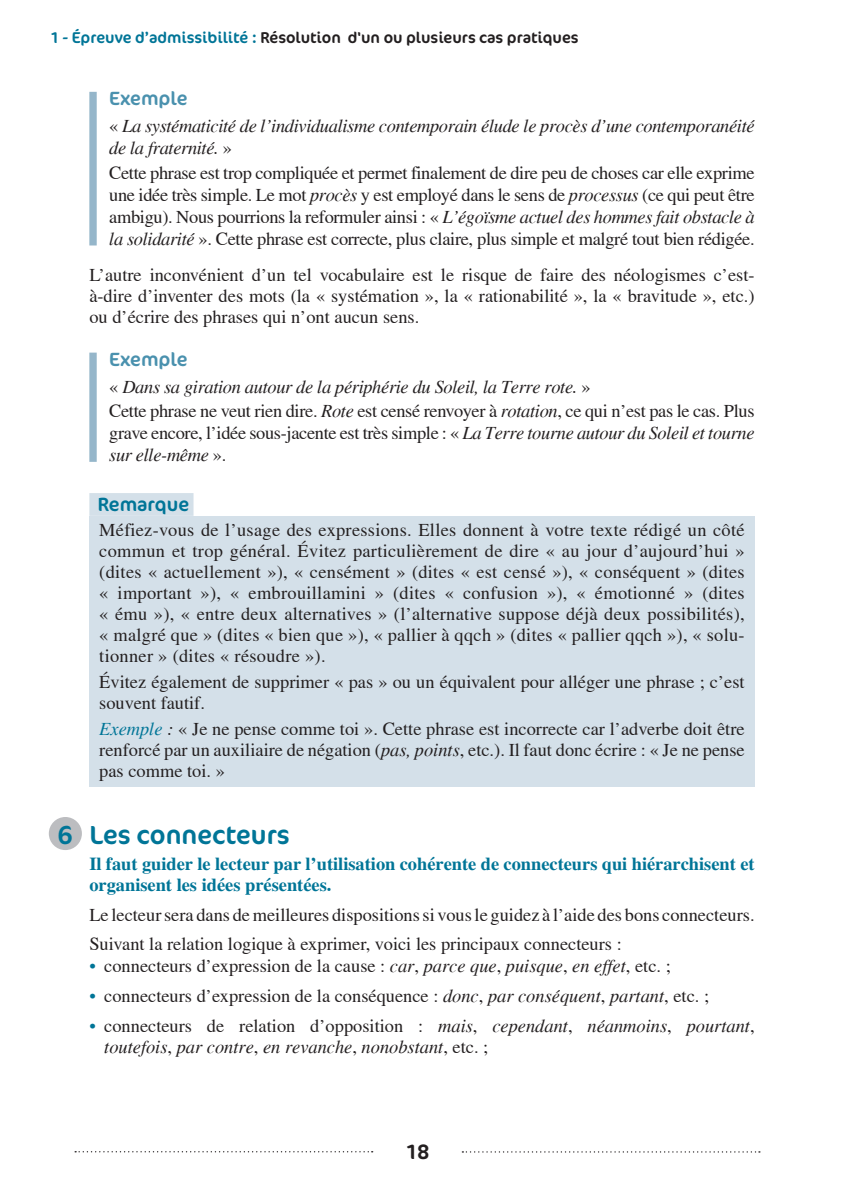
<style>
.page{position:relative;width:844px;height:1191px;background:#fff}
.page>*{position:absolute;margin:0;border:0;box-sizing:border-box;transform-origin:0 0}
.t1{font:26.25px "Cocon OT";color:#007597}
.t2{font:21px "Cocon OT";color:#231f20}
.t3{font:19.25px "Cocon OT";color:#4a91ae}
.t4{font:19.25px "Cocon OT";color:#007597}
.t5{font:18.38px/21px "Times";color:#231f20;text-align:justify}
.t6{font:18.38px/24.5px "Times";letter-spacing:-.02em;color:#231f20}
.t7{font:italic 18.38px/21px "Times";color:#231f20}
.t8{font:700 18.38px/21px "Times";color:#007597}
.t9{font:italic 18.38px/22.1px "Times";letter-spacing:-.02em;color:#231f20}
.t10{font:15.75px "Cocon OT";color:#231f20}
.s1{color:#007597}
.s2{font-style:normal}
.s3{font-style:italic}
.s4{font-style:italic;color:#007597}
.s5{font-style:normal;color:#007597}
</style>
<div class="page">
<svg style="left:462px;top:1151px;width:297px;height:1px"></svg>
<svg style="left:75px;top:1151px;width:297px;height:1px"></svg>
<div style="left:89px;top:515px;width:665px;height:271px;background:#d4e0e9"></div>
<div style="left:89px;top:493px;width:104px;height:23px;background:#d4e0e9"></div>
<div style="left:89px;top:92px;width:8px;height:153px;background:#95b6ca"></div>
<div style="left:89px;top:352px;width:8px;height:110px;background:#95b6ca"></div>
<div style="left:49px;top:817px;width:33px;height:33px;background:#bcbdc0;border-radius:50%"></div>
<p class="t10" style="left:50px;top:28px;width:530px"><span class="s1">1 - Épreuve d’admissibilité :</span> Résolution d'un ou plusieurs cas pratiques</p>
<p class="t3" style="left:109px;top:87px;width:80px">Exemple</p>
<p class="t9" style="left:109px;top:115px;width:646px"><span class="s2">«</span> La systématicité de l’individualisme contemporain élude le procès d’une contemporanéité de la fraternité. <span class="s2">»</span></p>
<p class="t5" style="left:109px;top:161px;width:646px;line-height:22.1px">Cette phrase est trop compliquée et permet finalement de dire peu de choses car elle exprime une idée très simple. Le mot <span class="s3">procès</span> y est employé dans le sens de <span class="s3">processus</span> (ce qui peut être ambigu). Nous pourrions la reformuler ainsi : « <span class="s3">L’égoïsme actuel des hommes fait obstacle à la solidarité</span> ». Cette phrase est correcte, plus claire, plus simple et malgré tout bien rédigée.</p>
<p class="t5" style="left:89px;top:264px;width:666px">L’autre inconvénient d’un tel vocabulaire est le risque de faire des néologismes c’est&shy;à-dire d’inventer des mots (la « systémation », la « rationabilité », la « bravitude », etc.) ou d’écrire des phrases qui n’ont aucun sens.</p>
<p class="t3" style="left:109px;top:348px;width:80px">Exemple</p>
<p class="t6" style="left:109px;top:374px;width:646px">« <span class="s3">Dans sa giration autour de la périphérie du Soleil, la Terre rote.</span> »<br>Cette phrase ne veut rien dire. <span class="s3">Rote</span> est censé renvoyer à <span class="s3">rotation</span>, ce qui n’est pas le cas. Plus</p>
<p class="t6" style="left:109px;top:422px;width:646px;line-height:22.1px">grave encore, l’idée sous-jacente est très simple : « <span class="s3">La Terre tourne autour du Soleil et tourne sur elle-même</span> ».</p>
<p class="t4" style="left:98px;top:493px;width:93px">Remarque</p>
<p class="t5" style="left:99px;top:519px;width:646px">Méfiez-vous de l’usage des expressions. Elles donnent à votre texte rédigé un côté commun et trop général. Évitez particulièrement de dire « au jour d’aujourd’hui » (dites « actuellement »), « censément » (dites « est censé »), « conséquent » (dites « important »), « embrouillamini » (dites « confusion »), « émotionné » (dites « ému »), « entre deux alternatives » (l’alternative suppose déjà deux possibilités), « malgré que » (dites « bien que »), « pallier à qqch » (dites « pallier qqch »), « solu&shy;tionner » (dites « résoudre »).</p>
<p class="t5" style="left:99px;top:671px;width:646px">Évitez également de supprimer « pas » ou un équivalent pour alléger une phrase ; c’est souvent fautif.</p>
<p class="t5" style="left:99px;top:718px;width:646px"><span class="s4">Exemple</span> <span class="s3">:</span> « Je ne pense comme toi ». Cette phrase est incorrecte car l’adverbe doit être renforcé par un auxiliaire de négation (<span class="s3">pas, points</span>, etc.). Il faut donc écrire : « Je ne pense pas comme toi. »</p>
<h1 class="t1" style="left:57px;top:819px;width:17px">6</h1>
<h1 class="t1" style="left:89px;top:819px;width:202px">Les connecteurs</h1>
<p class="t8" style="left:89px;top:853px;width:666px">Il faut guider le lecteur par l’utilisation cohérente de connecteurs qui hiérarchisent et organisent les idées présentées.</p>
<p class="t5" style="left:89px;top:899px;width:666px;line-height:29.8px">Le lecteur sera dans de meilleures dispositions si vous le guidez à l’aide des bons connecteurs.<br>Suivant la relation logique à exprimer, voici les principaux connecteurs :</p>
<p class="t5" style="left:89px;top:955px;width:582px"><span class="s1">•</span> connecteurs d’expression de la cause : <span class="s3">car</span>, <span class="s3">parce que</span>, <span class="s3">puisque</span>, <span class="s3">en effet</span>, etc. ;</p>
<p class="t5" style="left:89px;top:985px;width:621px"><span class="s1">•</span> connecteurs d’expression de la conséquence : <span class="s3">donc</span>, <span class="s3">par conséquent</span>, <span class="s3">partant</span>, etc. ;</p>
<p class="t7" style="left:104px;top:1015px;width:651px;text-indent:-15px"><span class="s5">•</span> <span class="s2">connecteurs de relation d’opposition :</span> mais<span class="s2">,</span> cependant<span class="s2">,</span> néanmoins<span class="s2">,</span> pourtant<span class="s2">, </span>toutefois<span class="s2">,</span> par contre<span class="s2">,</span> en revanche<span class="s2">,</span> nonobstant<span class="s2">, etc. ;</span></p>
<p class="t2" style="left:404px;top:1139px;width:26px">18</p>
</div>
